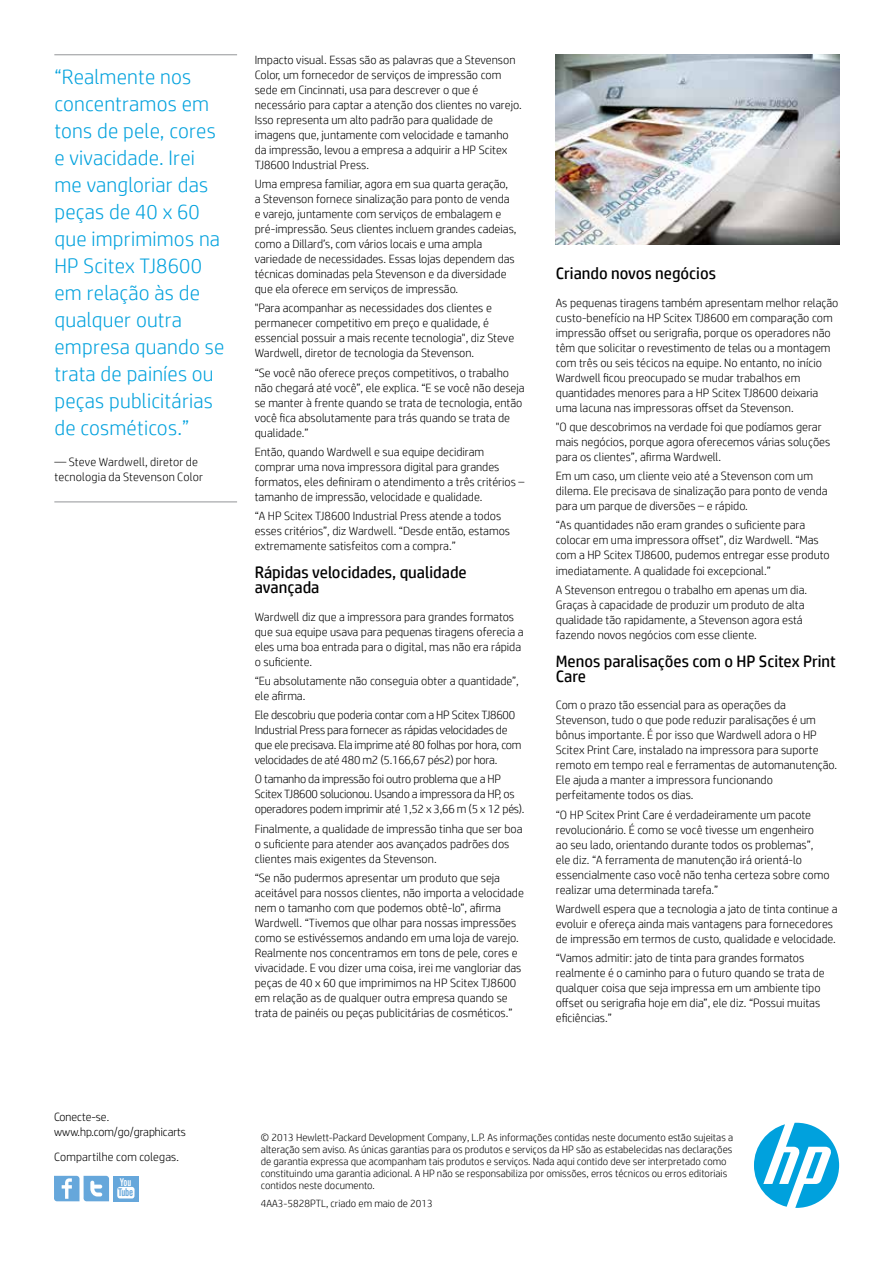
<style>
.page{position:relative;width:893px;height:1263px;background:#fff}
.page>*{position:absolute;margin:0;border:0;box-sizing:border-box;transform-origin:0 0}
.t1{font:300 21px/27px "HP Simplified";letter-spacing:.01em;color:#00a1dd}
.body{font:16.5px/15px "HP Simplified";color:#000}
.body-2{font:300 12px/15px "HP Simplified";color:#000}
.body-3{font:300 12px/15px "HP Simplified";letter-spacing:-.02em;color:#000}
.body-4{font:300 12px/15px "HP Display Beta";color:#000}
.body-5{font:300 12px "HP Display Beta";letter-spacing:.02em;color:#000}
.Copyright{font:300 10.5px/12px "HP Simplified";color:#000}
.Concentra_nand_footn{font:300 10.5px "HP Simplified";color:#000}
.t2{font:700 condensed 10.35px/10.2px "Helvetica";letter-spacing:-.02em;color:#66a7db;scale:.8 1}
.s1{color:#fff}
</style>
<div class="page">
<img style="left:556px;top:54px;width:283px;height:190px">
<hr style="left:54px;top:54px;width:183px;height:1px;background:#939598">
<hr style="left:54px;top:501px;width:183px;height:1px;background:#939598">
<svg style="left:54px;top:1176px;width:55px;height:25px"></svg>
<div style="left:113px;top:1176px;width:26px;height:25px;background:#66a7db"></div>
<div style="left:117px;top:1187px;width:18px;height:11px;background:#fff;border-radius:3px"></div>
<svg style="left:754px;top:1123px;width:85px;height:85px"></svg>
<p class="t1" style="left:54px;top:63px;width:171px">“Realmente nos concentramos em tons de pele, cores e vivacidade. Irei me vangloriar das peças de 40 x 60 que imprimimos na<br>HP Scitex TJ8600 em relação às de qualquer outra empresa quando se trata de painíes ou peças publicitárias de cosméticos.”</p>
<p class="body-2" style="left:54px;top:454px;width:150px">— Steve Wardwell, diretor de tecnologia da Stevenson Color</p>
<p class="body-2" style="left:255px;top:52px;width:268px">Impacto visual. Essas são as palavras que a Stevenson Color, um fornecedor de serviços de impressão com sede em Cincinnati, usa para descrever o que é necessário para captar a atenção dos clientes no varejo.<br>Isso representa um alto padrão para qualidade de imagens que, juntamente com velocidade e tamanho da impressão, levou a empresa a adquirir a HP Scitex TJ8600 Industrial Press.</p>
<p class="body-2" style="left:255px;top:176px;width:263px">Uma empresa familiar, agora em sua quarta geração, a Stevenson fornece sinalização para ponto de venda e varejo, juntamente com serviços de embalagem e pré-impressão. Seus clientes incluem grandes cadeias, como a Dillard’s, com vários locais e uma ampla variedade de necessidades. Essas lojas dependem das técnicas dominadas pela Stevenson e da diversidade que ela oferece em serviços de impressão.</p>
<p class="body-2" style="left:255px;top:300px;width:261px">"Para acompanhar as necessidades dos clientes e permanecer competitivo em preço e qualidade, é essencial possuir a mais recente tecnologia", diz Steve Wardwell, diretor de tecnologia da Stevenson.</p>
<p class="body-2" style="left:255px;top:365px;width:271px">“Se você não oferece preços competitivos, o trabalho não chegará até você”, ele explica. “E se você não deseja se manter à frente quando se trata de tecnologia, então você fica absolutamente para trás quando se trata de qualidade.”</p>
<p class="body-2" style="left:255px;top:444px;width:271px">Então, quando Wardwell e sua equipe decidiram comprar uma nova impressora digital para grandes formatos, eles definiram o atendimento a três critérios – tamanho de impressão, velocidade e qualidade.</p>
<p class="body-2" style="left:255px;top:508px;width:257px">“A HP Scitex TJ8600 Industrial Press atende a todos esses critérios”, diz Wardwell. “Desde então, estamos extremamente satisfeitos com a compra.”</p>
<p class="body" style="left:255px;top:564px;width:214px">Rápidas velocidades, qualidade avançada</p>
<p class="body-2" style="left:255px;top:609px;width:270px">Wardwell diz que a impressora para grandes formatos que sua equipe usava para pequenas tiragens oferecia a eles uma boa entrada para o digital, mas não era rápida o suficiente.</p>
<p class="body-2" style="left:255px;top:673px;width:266px">“Eu absolutamente não conseguia obter a quantidade”, ele afirma.</p>
<p class="body-3" style="left:255px;top:707px;width:268px">Ele descobriu que poderia contar com a HP Scitex TJ8600<br>Industrial Press para fornecer as rápidas velocidades de que ele precisava. Ela imprime até 80 folhas por hora, com velocidades de até 480 m2 (5.166,67 pés2) por hora.</p>
<p class="body-3" style="left:255px;top:771px;width:271px">O tamanho da impressão foi outro problema que a HP<br>Scitex TJ8600 solucionou. Usando a impressora da HP, os operadores podem imprimir até 1,52 x 3,66 m (5 x 12 pés).</p>
<p class="body-2" style="left:255px;top:821px;width:269px">Finalmente, a qualidade de impressão tinha que ser boa o suficiente para atender aos avançados padrões dos clientes mais exigentes da Stevenson.</p>
<p class="body-2" style="left:255px;top:870px;width:271px">“Se não pudermos apresentar um produto que seja aceitável para nossos clientes, não importa a velocidade nem o tamanho com que podemos obtê-lo”, afirma Wardwell. “Tivemos que olhar para nossas impressões como se estivéssemos andando em uma loja de varejo.<br>Realmente nos concentramos em tons de pele, cores e vivacidade. E vou dizer uma coisa, irei me vangloriar das peças de 40 x 60 que imprimimos na HP Scitex TJ8600 em relação as de qualquer outra empresa quando se trata de painéis ou peças publicitárias de cosméticos.”</p>
<p class="body" style="left:556px;top:265px;width:162px">Criando novos negócios</p>
<p class="body-2" style="left:556px;top:295px;width:284px">As pequenas tiragens também apresentam melhor relação custo-benefício na HP Scitex TJ8600 em comparação com impressão offset ou serigrafia, porque os operadores não têm que solicitar o revestimento de telas ou a montagem com três ou seis técicos na equipe. No entanto, no início Wardwell ficou preocupado se mudar trabalhos em quantidades menores para a HP Scitex TJ8600 deixaria uma lacuna nas impressoras offset da Stevenson.</p>
<p class="body-2" style="left:556px;top:419px;width:276px">"O que descobrimos na verdade foi que podíamos gerar mais negócios, porque agora oferecemos várias soluções para os clientes”, afirma Wardwell.</p>
<p class="body-2" style="left:556px;top:468px;width:273px">Em um caso, um cliente veio até a Stevenson com um dilema. Ele precisava de sinalização para ponto de venda para um parque de diversões – e rápido.</p>
<p class="body-2" style="left:556px;top:518px;width:275px">“As quantidades não eram grandes o suficiente para colocar em uma impressora offset”, diz Wardwell. “Mas com a HP Scitex TJ8600, pudemos entregar esse produto imediatamente. A qualidade foi excepcional.”</p>
<p class="body-2" style="left:556px;top:582px;width:253px">A Stevenson entregou o trabalho em apenas um dia.<br>Graças à capacidade de produzir um produto de alta qualidade tão rapidamente, a Stevenson agora está fazendo novos negócios com esse cliente.</p>
<p class="body" style="left:556px;top:653px;width:281px">Menos paralisações com o HP Scitex Print<br>Care</p>
<p class="body-2" style="left:556px;top:697px;width:283px">Com o prazo tão essencial para as operações da Stevenson, tudo o que pode reduzir paralisações é um bônus importante. É por isso que Wardwell adora o HP Scitex Print Care, instalado na impressora para suporte remoto em tempo real e ferramentas de automanutenção.<br>Ele ajuda a manter a impressora funcionando perfeitamente todos os dias.</p>
<p class="body-2" style="left:556px;top:807px;width:275px">“O HP Scitex Print Care é verdadeiramente um pacote revolucionário. É como se você tivesse um engenheiro<br>ao seu lado, orientando durante todos os problemas”, ele diz. “A ferramenta de manutenção irá orientá-lo essencialmente caso você não tenha certeza sobre como realizar uma determinada tarefa.”</p>
<p class="body-2" style="left:556px;top:901px;width:283px">Wardwell espera que a tecnologia a jato de tinta continue a evoluir e ofereça ainda mais vantagens para fornecedores de impressão em termos de custo, qualidade e velocidade.</p>
<p class="body-2" style="left:556px;top:950px;width:270px">“Vamos admitir: jato de tinta para grandes formatos realmente é o caminho para o futuro quando se trata de qualquer coisa que seja impressa em um ambiente tipo offset ou serigrafia hoje em dia”, ele diz. “Possui muitas eficiências.”</p>
<p class="body-4" style="left:54px;top:1110px;width:133px">Conecte-se. www.hp.com/go/graphicarts</p>
<p class="body-5" style="left:54px;top:1152px;width:127px">Compartilhe com colegas.</p>
<p class="t2" style="left:118px;top:1177px;width:21px"><span class="s1">You<br></span>Tube</p>
<p class="Copyright" style="left:261px;top:1131px;width:474px">© 2013 Hewlett-Packard Development Company, L.P. As informações contidas neste documento estão sujeitas a alteração sem aviso. As únicas garantias para os produtos e serviços da HP são as estabelecidas nas declarações de garantia expressa que acompanham tais produtos e serviços. Nada aqui contido deve ser interpretado como constituindo uma garantia adicional. A HP não se responsabiliza por omissões, erros técnicos ou erros editoriais contidos neste documento.</p>
<p class="Concentra_nand_footn" style="left:261px;top:1197px;width:173px">4AA3-5828PTL, criado em maio de 2013</p>
</div>
